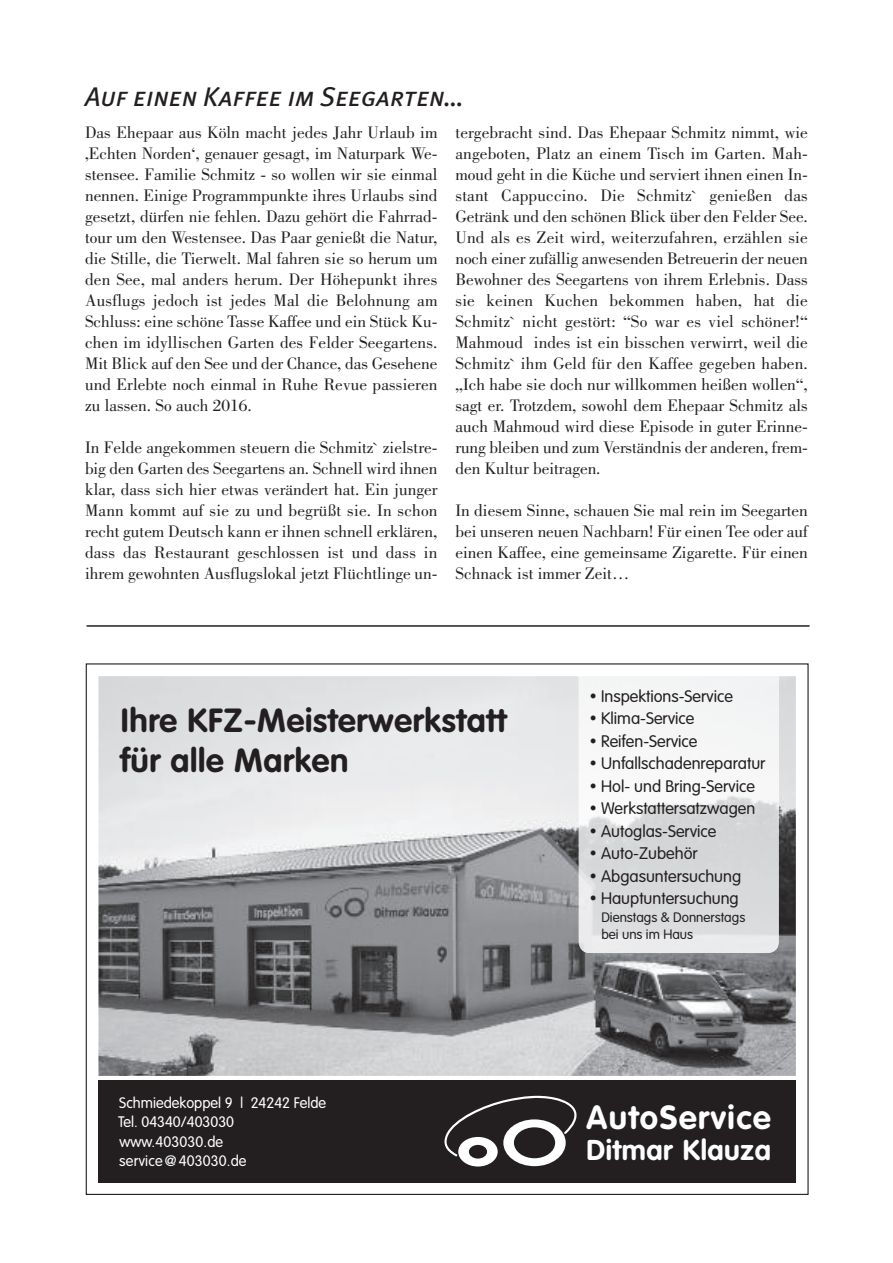
<style>
.page{position:relative;width:893px;height:1263px;background:#fff}
.page>*{position:absolute;margin:0;border:0;box-sizing:border-box;transform-origin:0 0}
.t1{font:33px/40.5px "VAG Rounded Bold+ULJNGO";letter-spacing:.02em;color:#231f20}
.t2{font:33px "VAG Rounded Bold+ULJNGO";letter-spacing:.045em;color:#fff}
.t3{font:28.2px "VAG Rounded Bold+ULJNGO";letter-spacing:.02em;color:#fff}
.t4{font:italic 27px "Meta Plus Book Caps";color:#231f20}
.t5{font:17.25px/21px "Bodoni";color:#231f20;text-align:justify}
.t6{font:16.5px/22.5px "VAG Rounded Light+XTGTWA";color:#231f20}
.t7{font:15px/19.5px "VAG Rounded Light+XTGTWA";color:#fff}
.t8{font:13.5px/16.5px "VAG Rounded Light+XTGTWA";color:#231f20}
</style>
<div class="page">
<hr style="left:87px;top:625px;width:723px;height:2px;background:#231f20">
<img style="left:98px;top:676px;width:698px;height:400px">
<div style="left:98px;top:1080px;width:698px;height:102px;background:#231f20"></div>
<img style="left:579px;top:676px;width:200px;height:277px">
<svg style="left:444px;top:1096px;width:132px;height:70px"></svg>
<svg style="left:591px;top:693px;width:5px;height:5px"></svg>
<svg style="left:591px;top:716px;width:5px;height:5px"></svg>
<svg style="left:591px;top:738px;width:5px;height:5px"></svg>
<svg style="left:591px;top:761px;width:5px;height:5px"></svg>
<svg style="left:591px;top:783px;width:5px;height:5px"></svg>
<svg style="left:591px;top:806px;width:5px;height:5px"></svg>
<svg style="left:591px;top:828px;width:5px;height:5px"></svg>
<svg style="left:591px;top:851px;width:5px;height:5px"></svg>
<svg style="left:591px;top:873px;width:5px;height:5px"></svg>
<svg style="left:591px;top:896px;width:5px;height:5px"></svg>
<h3 class="t4" style="left:85px;top:81px;width:380px">Auf einen Kaffee im Seegarten…</h3>
<p class="t5" style="left:85px;top:123px;width:354px">Das Ehepaar aus Köln macht jedes Jahr Urlaub im ‚Echten Norden‘, genauer gesagt, im Naturpark We&shy;stensee. Familie Schmitz - so wollen wir sie einmal nennen. Einige Programmpunkte ihres Urlaubs sind gesetzt, dürfen nie fehlen. Dazu gehört die Fahrrad&shy;tour um den Westensee. Das Paar genießt die Natur, die Stille, die Tierwelt. Mal fahren sie so herum um den See, mal anders herum. Der Höhepunkt ihres Ausflugs jedoch ist jedes Mal die Belohnung am Schluss: eine schöne Tasse Kaffee und ein Stück Ku&shy;chen im idyllischen Garten des Felder Seegartens.<br>Mit Blick auf den See und der Chance, das Gesehene und Erlebte noch einmal in Ruhe Revue passieren zu lassen. So auch 2016.</p>
<p class="t5" style="left:85px;top:438px;width:354px">In Felde angekommen steuern die Schmitz` zielstre&shy;big den Garten des Seegartens an. Schnell wird ihnen klar, dass sich hier etwas verändert hat. Ein junger Mann kommt auf sie zu und begrüßt sie. In schon recht gutem Deutsch kann er ihnen schnell erklären, dass das Restaurant geschlossen ist und dass in ihrem gewohnten Ausflugslokal jetzt Flüchtlinge un-</p>
<p class="t5" style="left:455px;top:123px;width:354px">tergebracht sind. Das Ehepaar Schmitz nimmt, wie angeboten, Platz an einem Tisch im Garten. Mah&shy;moud geht in die Küche und serviert ihnen einen In&shy;stant Cappuccino. Die Schmitz` genießen das Getränk und den schönen Blick über den Felder See.<br>Und als es Zeit wird, weiterzufahren, erzählen sie noch einer zufällig anwesenden Betreuerin der neuen Bewohner des Seegartens von ihrem Erlebnis. Dass sie keinen Kuchen bekommen haben, hat die Schmitz` nicht gestört: “So war es viel schöner!“ Mahmoud indes ist ein bisschen verwirrt, weil die Schmitz` ihm Geld für den Kaffee gegeben haben. „Ich habe sie doch nur willkommen heißen wollen“, sagt er. Trotzdem, sowohl dem Ehepaar Schmitz als auch Mahmoud wird diese Episode in guter Erinne&shy;rung bleiben und zum Verständnis der anderen, frem&shy;den Kultur beitragen.</p>
<p class="t5" style="left:455px;top:501px;width:354px">In diesem Sinne, schauen Sie mal rein im Seegarten bei unseren neuen Nachbarn! Für einen Tee oder auf einen Kaffee, eine gemeinsame Zigarette. Für einen Schnack ist immer Zeit…</p>
<h1 class="t1" style="left:120px;top:702px;width:388px">Ihre KFZ-Meisterwerkstatt für alle Marken</h1>
<p class="t7" style="left:118px;top:1093px;width:209px">Schmiedekoppel 9 | 24242 Felde<br>Tel. 04340/403030 www.403030.de<br>service @ 403030.de</p>
<p class="t6" style="left:601px;top:686px;width:166px">Inspektions-Service<br>Klima-Service<br>Reifen-Service<br>Unfallschadenreparatur<br>Hol- und Bring-Service<br>Werkstattersatzwagen<br>Autoglas-Service<br>Auto-Zubehör<br>Abgasuntersuchung<br>Hauptuntersuchung</p>
<p class="t8" style="left:601px;top:910px;width:145px">Dienstags &amp; Donnerstags bei uns im Haus</p>
<h1 class="t2" style="left:586px;top:1103px;width:186px">AutoService</h1>
<h2 class="t3" style="left:586px;top:1139px;width:186px">Ditmar Klauza</h2>
</div>
